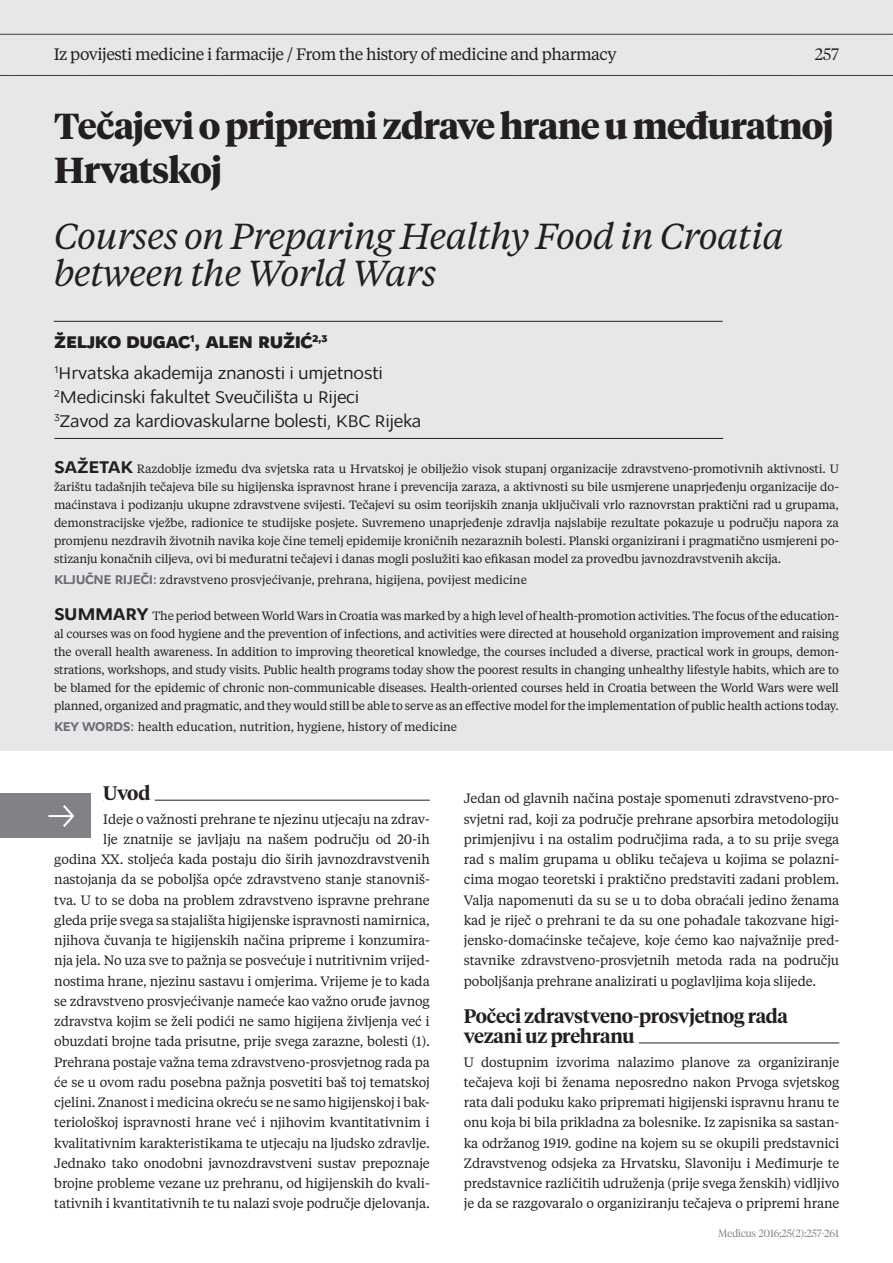
<style>
.page{position:relative;width:893px;height:1263px;background:#fff}
.page>*{position:absolute;margin:0;border:0;box-sizing:border-box;transform-origin:0 0}
.t1{font:italic 36px/37.5px "Tiempos Headline";letter-spacing:-.02em;color:#231f20}
.t2{font:700 36px/43.5px "Tiempos Headline";letter-spacing:-.02em;color:#231f20}
.t3{font:600 19.5px/20.2px "Tiempos Headline";letter-spacing:-.015em;color:#231f20}
.t4{font:18px/31.5px "Osnova Pro";letter-spacing:-.02em;color:#231f20}
.t5{font:16.5px "Tiempos Headline";letter-spacing:-.03em;color:#231f20}
.t6{font:300 16.5px "Tiempos Headline";color:#231f20}
.t7{font:13.5px/20.2px "Tiempos Headline";letter-spacing:-.01em;color:#231f20;text-align:justify}
.t8{font:12px/18px "Tiempos Headline";letter-spacing:-.005em;color:#231f20;text-align:justify}
.t9{font:300 10.5px "Tiempos Headline";color:#808285}
.s1{font-weight:800}
.s2{font-family:"Osnova Pro";font-weight:700;font-size:18px}
.s3{font-family:"Osnova Pro";font-weight:700;font-size:13.5px;color:#6c6d70}
</style>
<div class="page">
<div style="left:0;top:0;width:893px;height:750px;background:#e6e7e9"></div>
<svg style="left:0;top:75px;width:893px;height:1px"></svg>
<svg style="left:0;top:34px;width:893px;height:1px"></svg>
<hr style="left:103px;top:800px;width:327px;height:1px;background:#231f20">
<hr style="left:103px;top:799px;width:52px;height:3px;background:#fff">
<hr style="left:464px;top:1043px;width:375px;height:1px;background:#231f20">
<hr style="left:464px;top:1042px;width:175px;height:3px;background:#fff">
<div style="left:0;top:794px;width:91px;height:44px;background:#808285"></div>
<hr style="left:54px;top:321px;width:669px;height:1px;background:#231f20">
<hr style="left:54px;top:438px;width:669px;height:1px;background:#231f20">
<p class="t5" style="left:54px;top:43px;width:565px">Iz povijesti medicine i farmacije / From the history of medicine and pharmacy</p>
<p class="t6" style="left:815px;top:43px;width:26px">257</p>
<h1 class="t2" style="left:54px;top:103px;width:781px">Tečajevi o pripremi zdrave hrane u međuratnoj<br>Hrvatskoj</h1>
<h1 class="t1" style="left:54px;top:216px;width:732px">Courses on Preparing Healthy Food in Croatia between the World Wars</h1>
<h3 class="t4" style="left:54px;top:326px;width:331px"><span class="s1">ŽELJKO DUGAC</span><sup>1</sup><span class="s1">, ALEN RUŽIĆ</span><sup>2,3<br></sup><sup>1</sup>Hrvatska akademija znanosti i umjetnosti</h3>
<h3 class="t4" style="left:54px;top:385px;width:369px;line-height:24px"><sup>2</sup>Medicinski fakultet Sveučilišta u Rijeci<br><sup>3</sup>Zavod za kardiovaskularne bolesti, KBC Rijeka</h3>
<p class="t8" style="left:54px;top:459px;width:786px"><span class="s2">SAŽETAK</span> Razdoblje između dva svjetska rata u Hrvatskoj je obilježio visok stupanj organizacije zdravstveno-promotivnih aktivnosti. U žarištu tadašnjih tečajeva bile su higijenska ispravnost hrane i prevencija zaraza, a aktivnosti su bile usmjerene unaprjeđenju organizacije do&shy;maćinstava i podizanju ukupne zdravstvene svijesti. Tečajevi su osim teorijskih znanja uključivali vrlo raznovrstan praktični rad u grupama, demonstracijske vježbe, radionice te studijske posjete. Suvremeno unaprjeđenje zdravlja najslabije rezultate pokazuje u području napora za promjenu nezdravih životnih navika koje čine temelj epidemije kroničnih nezaraznih bolesti. Planski organizirani i pragmatično usmjereni po&shy;stizanju konačnih ciljeva, ovi bi međuratni tečajevi i danas mogli poslužiti kao efikasan model za provedbu javnozdravstvenih akcija.</p>
<p class="t8" style="left:54px;top:570px;width:474px"><span class="s3">KLJUČNE RIJEČI:</span> zdravstveno prosvjećivanje, prehrana, higijena, povijest medicine</p>
<p class="t8" style="left:54px;top:606px;width:786px"><span class="s2">SUMMARY</span> The period between World Wars in Croatia was marked by a high level of health-promotion activities. The focus of the education&shy;al courses was on food hygiene and the prevention of infections, and activities were directed at household organization improvement and raising the overall health awareness. In addition to improving theoretical knowledge, the courses included a diverse, practical work in groups, demon&shy;strations, workshops, and study visits. Public health programs today show the poorest results in changing unhealthy lifestyle habits, which are to be blamed for the epidemic of chronic non-communicable diseases. Health-oriented courses held in Croatia between the World Wars were well planned, organized and pragmatic, and they would still be able to serve as an effective model for the implementation of public health actions today.</p>
<p class="t8" style="left:54px;top:717px;width:405px"><span class="s3">KEY WORDS:</span> health education, nutrition, hygiene, history of medicine</p>
<h2 class="t3" style="left:103px;top:782px;width:49px">Uvod</h2>
<p class="t7" style="left:54px;top:808px;width:377px;text-align:right">Ideje o važnosti prehrane te njezinu utjecaju na zdrav-<br>lje znatnije se javljaju na našem području od 20-ih<br>godina XX. stoljeća kada postaju dio širih javnozdravstvenih nastojanja da se poboljša opće zdravstveno stanje stanovniš&shy;tva. U to se doba na problem zdravstveno ispravne prehrane gleda prije svega sa stajališta higijenske ispravnosti namirnica, njihova čuvanja te higijenskih načina pripreme i konzumira&shy;nja jela. No uza sve to pažnja se posvećuje i nutritivnim vrijed&shy;nostima hrane, njezinu sastavu i omjerima. Vrijeme je to kada se zdravstveno prosvjećivanje nameće kao važno oruđe javnog zdravstva kojim se želi podići ne samo higijena življenja već i obuzdati brojne tada prisutne, prije svega zarazne, bolesti (1).<br>Prehrana postaje važna tema zdravstveno-prosvjetnog rada pa će se u ovom radu posebna pažnja posvetiti baš toj tematskoj cjelini. Znanost i medicina okreću se ne samo higijenskoj i bak&shy;teriološkoj ispravnosti hrane već i njihovim kvantitativnim i kvalitativnim karakteristikama te utjecaju na ljudsko zdravlje.<br>Jednako tako onodobni javnozdravstveni sustav prepoznaje brojne probleme vezane uz prehranu, od higijenskih do kvali&shy;tativnih i kvantitativnih te tu nalazi svoje područje djelovanja.</p>
<p class="t7" style="left:464px;top:788px;width:377px">Jedan od glavnih načina postaje spomenuti zdravstveno-pro&shy;svjetni rad, koji za područje prehrane apsorbira metodologiju primjenjivu i na ostalim područjima rada, a to su prije svega rad s malim grupama u obliku tečajeva u kojima se polazni&shy;cima mogao teoretski i praktično predstaviti zadani problem.<br>Valja napomenuti da su se u to doba obraćali jedino ženama kad je riječ o prehrani te da su one pohađale takozvane higi&shy;jensko-domaćinske tečajeve, koje ćemo kao najvažnije pred&shy;stavnike zdravstveno-prosvjetnih metoda rada na području poboljšanja prehrane analizirati u poglavljima koja slijede.</p>
<h2 class="t3" style="left:464px;top:1005px;width:326px">Počeci zdravstveno-prosvjetnog rada vezani uz prehranu</h2>
<p class="t7" style="left:464px;top:1051px;width:377px">U dostupnim izvorima nalazimo planove za organiziranje tečajeva koji bi ženama neposredno nakon Prvoga svjetskog rata dali poduku kako pripremati higijenski ispravnu hranu te onu koja bi bila prikladna za bolesnike. Iz zapisnika sa sastan&shy;ka održanog 1919. godine na kojem su se okupili predstavnici Zdravstvenog odsjeka za Hrvatsku, Slavoniju i Međimurje te predstavnice različitih udruženja (prije svega ženskih) vidljivo je da se razgovaralo o organiziranju tečajeva o pripremi hrane</p>
<p class="t9" style="left:718px;top:1226px;width:122px">Medicus 2016;25(2):257-261</p>
</div>
